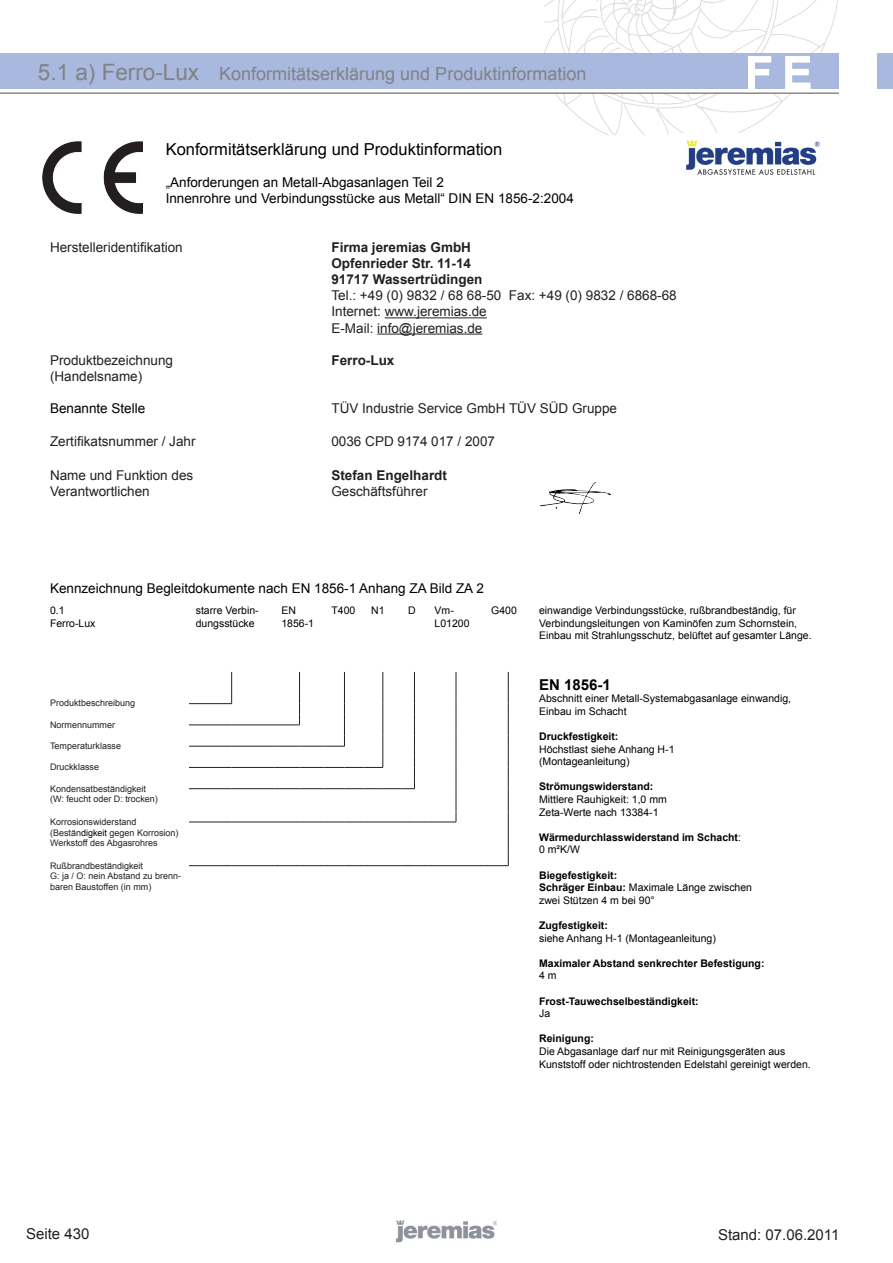
<style>
.page{position:relative;width:893px;height:1263px;background:#fff}
.page>*{position:absolute;margin:0;border:0;box-sizing:border-box;transform-origin:0 0}
.t1{font:42px "Arial";color:#fff}
.t2{font:18px "Arial";color:#808285}
.t3{font:16.5px "Arial";color:#000}
.t4{font:15px "Arial";color:#231f20}
.t5{font:700 15px "Arial";color:#000}
.t6{font:13.5px/16.2px "Arial";color:#231f20}
.t7{font:13.5px/16.2px "Arial";color:#000}
.t8{font:700 13.5px/16.2px "Arial";color:#231f20}
.t9{font:10.5px/12.6px "Arial";color:#000}
.t10{font:700 10.5px/12.6px "Arial";color:#000}
.t11{font:9px/10.8px "Arial";color:#231f20}
.s1{font-size:22.5px}
.s2{font-weight:400}
.s3{font-weight:700}
.s4{color:#000}
</style>
<div class="page">
<hr style="left:0;top:93px;width:839px;height:1px;background:#4e5252">
<img style="left:397px;top:1220px;width:99px;height:23px">
<div style="left:878px;top:54px;width:15px;height:35px;background:#a8b8de"></div>
<div style="left:0;top:54px;width:839px;height:35px;background:#a8b8de"></div>
<svg style="left:544px;top:0;width:295px;height:135px"></svg>
<svg style="left:231px;top:672px;width:1px;height:31px"></svg>
<hr style="left:189px;top:703px;width:43px;height:1px;background:#231f20">
<hr style="left:189px;top:725px;width:43px;height:1px;background:#231f20">
<hr style="left:232px;top:725px;width:42px;height:1px;background:#231f20">
<hr style="left:189px;top:746px;width:43px;height:1px;background:#231f20">
<hr style="left:232px;top:746px;width:42px;height:1px;background:#231f20">
<hr style="left:189px;top:767px;width:43px;height:1px;background:#231f20">
<hr style="left:232px;top:767px;width:42px;height:1px;background:#231f20">
<hr style="left:189px;top:788px;width:43px;height:1px;background:#231f20">
<hr style="left:232px;top:788px;width:42px;height:1px;background:#231f20">
<hr style="left:189px;top:822px;width:43px;height:1px;background:#231f20">
<hr style="left:232px;top:822px;width:42px;height:1px;background:#231f20">
<hr style="left:508px;top:822px;width:1px;height:33px;background:#231f20">
<hr style="left:189px;top:865px;width:43px;height:1px;background:#231f20">
<hr style="left:232px;top:865px;width:42px;height:1px;background:#231f20">
<svg style="left:274px;top:855px;width:235px;height:11px"></svg>
<svg style="left:274px;top:671px;width:235px;height:152px"></svg>
<hr style="left:385px;top:317px;width:102px;height:1px;background:#231f20">
<hr style="left:377px;top:334px;width:105px;height:1px;background:#231f20">
<img style="left:42px;top:142px;width:100px;height:71px">
<img style="left:540px;top:482px;width:71px;height:32px">
<img style="left:680px;top:134px;width:147px;height:41px">
<h2 class="t2" style="left:38px;top:62px;width:550px"><span class="s1">5.1 a) Ferro-Lux</span> Konformitätserklärung und Produktinformation</h2>
<h1 class="t1" style="left:746px;top:45px;width:67px">F E</h1>
<h3 class="t3" style="left:166px;top:138px;width:338px">Konformitätserklärung und Produktinformation</h3>
<p class="t7" style="left:166px;top:174px;width:410px">„Anforderungen an Metall-Abgasanlagen Teil 2<br>Innenrohre und Verbindungsstücke aus Metall“ DIN EN 1856-2:2004</p>
<p class="t6" style="left:50px;top:239px;width:134px">Herstelleridentifikation</p>
<p class="t8" style="left:331px;top:239px;width:153px">Firma jeremias GmbH<br>Opfenrieder Str. 11-14<br>91717 Wassertrüdingen</p>
<p class="t6" style="left:331px;top:288px;width:347px">Tel.: +49 (0) 9832 / 68 68-50 Fax: +49 (0) 9832 / 6868-68<br>Internet: www.jeremias.de<br>E-Mail: info@jeremias.de</p>
<p class="t6" style="left:50px;top:352px;width:125px">Produktbezeichnung (Handelsname)</p>
<p class="t7" style="left:50px;top:401px;width:97px">Benannte Stelle</p>
<p class="t8" style="left:331px;top:352px;width:65px">Ferro-Lux</p>
<p class="t6" style="left:331px;top:401px;width:287px">TÜV Industrie Service GmbH TÜV SÜD Gruppe</p>
<p class="t6" style="left:50px;top:433px;width:147px">Zertifikatsnummer / Jahr</p>
<p class="t6" style="left:331px;top:433px;width:165px">0036 CPD 9174 017 / 2007</p>
<p class="t6" style="left:50px;top:467px;width:145px">Name und Funktion des<br>Verantwortlichen</p>
<p class="t8" style="left:331px;top:467px;width:117px">Stefan Engelhardt</p>
<p class="t6" style="left:331px;top:483px;width:98px">Geschäftsführer</p>
<p class="t7" style="left:50px;top:580px;width:435px">Kennzeichnung Begleitdokumente nach EN 1856-1 Anhang ZA Bild ZA 2</p>
<p class="t9" style="left:50px;top:604px;width:47px">0.1<br>Ferro-Lux</p>
<p class="t9" style="left:196px;top:604px;width:65px">starre Verbin&shy;dungsstücke</p>
<p class="t9" style="left:281px;top:604px;width:34px">EN<br>1856-1</p>
<p class="t9" style="left:331px;top:604px;width:25px">T400</p>
<p class="t9" style="left:371px;top:604px;width:15px">N1</p>
<p class="t9" style="left:408px;top:604px;width:9px">D</p>
<p class="t9" style="left:435px;top:604px;width:37px">Vm-<br>L01200</p>
<p class="t9" style="left:491px;top:604px;width:27px">G400</p>
<p class="t9" style="left:539px;top:604px;width:274px">einwandige Verbindungsstücke, rußbrandbeständig, für<br>Verbindungsleitungen von Kaminöfen zum Schornstein,<br>Einbau mit Strahlungsschutz, belüftet auf gesamter Länge.</p>
<h3 class="t5" style="left:539px;top:674px;width:73px">EN 1856-1</h3>
<p class="t9" style="left:539px;top:692px;width:254px">Abschnitt einer Metall-Systemabgasanlage einwandig,<br>Einbau im Schacht</p>
<p class="t10" style="left:539px;top:730px;width:81px">Druckfestigkeit:</p>
<p class="t9" style="left:539px;top:743px;width:137px">Höchstlast siehe Anhang H-1 (Montageanleitung)</p>
<p class="t10" style="left:539px;top:781px;width:116px">Strömungswiderstand:</p>
<p class="t9" style="left:539px;top:793px;width:129px">Mittlere Rauhigkeit: 1,0 mm<br>Zeta-Werte nach 13384-1</p>
<p class="t10" style="left:539px;top:831px;width:203px">Wärmedurchlasswiderstand im Schacht<span class="s2">:<br>0 m²K/W</span></p>
<p class="t9" style="left:539px;top:869px;width:214px"><span class="s3">Biegefestigkeit:<br>Schräger Einbau:</span> Maximale Länge zwischen zwei Stützen 4 m bei 90°</p>
<p class="t10" style="left:539px;top:919px;width:70px">Zugfestigkeit:</p>
<p class="t9" style="left:539px;top:932px;width:178px">siehe Anhang H-1 (Montageanleitung)</p>
<p class="t10" style="left:539px;top:957px;width:227px">Maximaler Abstand senkrechter Befestigung:</p>
<p class="t9" style="left:539px;top:969px;width:19px">4 m</p>
<p class="t10" style="left:539px;top:995px;width:161px">Frost-Tauwechselbeständigkeit:</p>
<p class="t9" style="left:539px;top:1007px;width:13px">Ja</p>
<p class="t10" style="left:539px;top:1033px;width:56px">Reinigung:</p>
<p class="t9" style="left:539px;top:1045px;width:273px">Die Abgasanlage darf nur mit Reinigungsgeräten aus<br>Kunststoff oder nichtrostenden Edelstahl gereinigt werden.</p>
<p class="t11" style="left:50px;top:698px;width:87px">Produktbeschreibung</p>
<p class="t11" style="left:50px;top:719px;width:67px">Normennummer</p>
<p class="t11" style="left:50px;top:740px;width:73px">Temperaturklasse</p>
<p class="t11" style="left:50px;top:762px;width:51px">Druckklasse</p>
<p class="t11" style="left:50px;top:783px;width:109px">Kondensatbeständigkeit (W: feucht oder D: trocken)</p>
<p class="t11" style="left:50px;top:816px;width:130px">Korrosionswiderstand (Bestän<span class="s4">digkeit</span> gegen Korrosion)<br>Werkstoff des Abgasrohres</p>
<p class="t11" style="left:50px;top:860px;width:133px">Rußbrandbeständigkeit<br>G: ja / O: nein Abstand zu brenn&shy;baren Baustoffen (in mm)</p>
<h3 class="t4" style="left:26px;top:1224px;width:65px">Seite 430</h3>
<h3 class="t4" style="left:718px;top:1224px;width:123px">Stand: 07.06.2011</h3>
</div>
